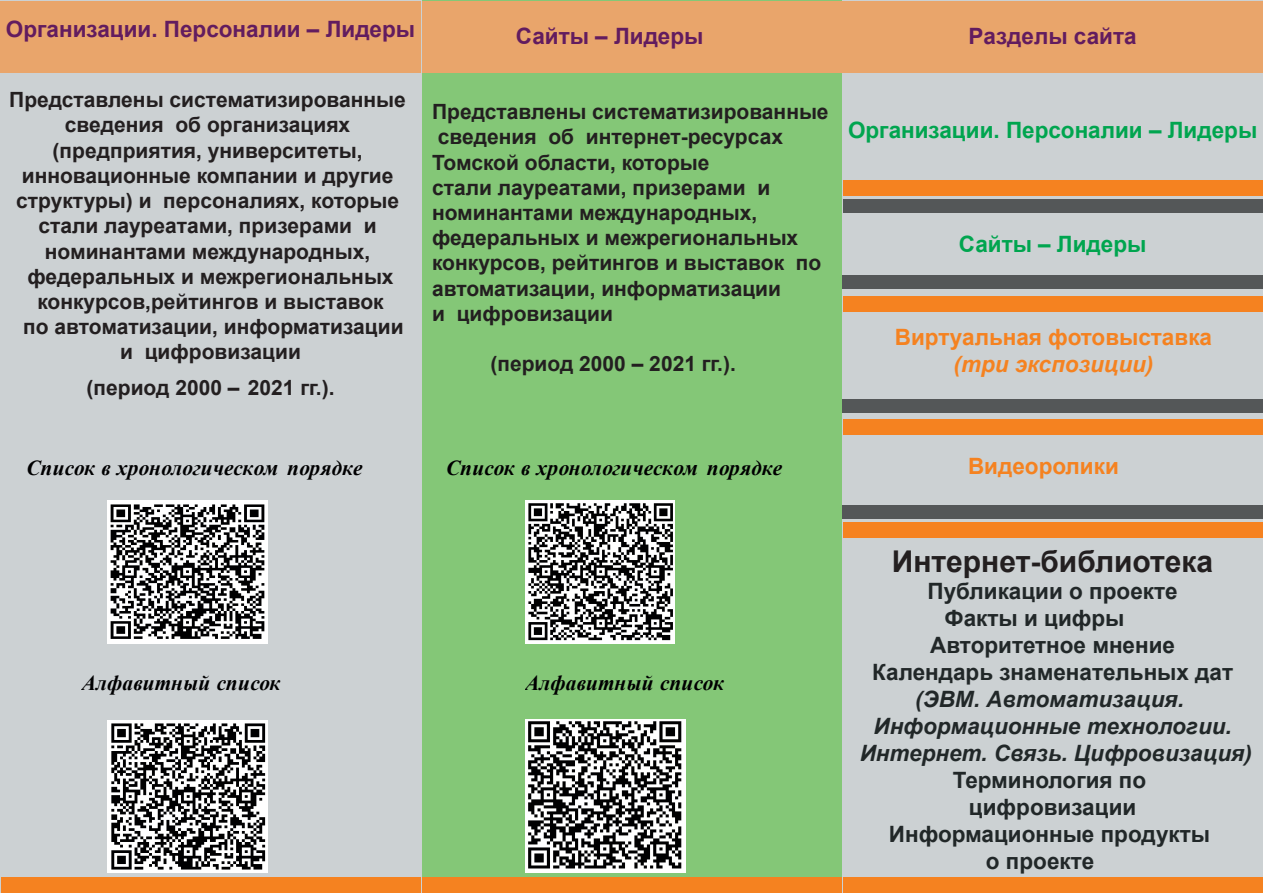
<style>
.page{position:relative;width:1263px;height:893px;background:#fff}
.page>*{position:absolute;margin:0;border:0;box-sizing:border-box;transform-origin:0 0}
.t1{font:700 30px "Arial";color:#231f20}
.t2{font:700 22.5px "Arial";color:#212728}
.t3{font:italic 700 22.5px/27px "Arial";color:#212728;text-align:center}
.t4{font:700 22.5px "Arial";color:#621c5f}
.t5{font:700 22.5px "Arial";color:#00a54f}
.t6{font:700 22.5px "Arial";color:#f58220}
.t7{font:italic 700 22.5px "Arial";color:#f58220}
.t8{font:italic 700 21.3px "Times New Roman";letter-spacing:.01em;color:#000001}
.t9{font:700 21px/25.2px "Arial";color:#231f20}
</style>
<div class="page">
<div style="left:843px;top:0;width:420px;height:892px;background:#ccd1d3"></div>
<div style="left:421px;top:1px;width:421px;height:892px;background:#84c777"></div>
<div style="left:421px;top:1px;width:421px;height:72px;background:#e9a56b"></div>
<img style="left:526px;top:501px;width:148px;height:143px">
<img style="left:525px;top:720px;width:160px;height:152px">
<div style="left:422px;top:877px;width:419px;height:16px;background:#f58220"></div>
<div style="left:0;top:1px;width:421px;height:892px;background:#ccd1d3"></div>
<div style="left:0;top:1px;width:421px;height:72px;background:#e9a56b"></div>
<img style="left:108px;top:720px;width:160px;height:152px">
<img style="left:108px;top:501px;width:160px;height:143px">
<div style="left:1px;top:878px;width:419px;height:15px;background:#f58220"></div>
<div style="left:842px;top:1px;width:421px;height:72px;background:#e9a56b"></div>
<div style="left:843px;top:180px;width:419px;height:15px;background:#f58220"></div>
<div style="left:843px;top:296px;width:419px;height:15px;background:#f58220"></div>
<div style="left:843px;top:419px;width:419px;height:15px;background:#f58220"></div>
<div style="left:843px;top:523px;width:419px;height:15px;background:#f58220"></div>
<div style="left:843px;top:200px;width:420px;height:13px;background:#545758"></div>
<div style="left:842px;top:275px;width:421px;height:13px;background:#545758"></div>
<div style="left:842px;top:399px;width:421px;height:13px;background:#545758"></div>
<div style="left:842px;top:505px;width:421px;height:14px;background:#545758"></div>
<div style="left:843px;top:877px;width:419px;height:16px;background:#f58220"></div>
<p class="t4" style="left:6px;top:13px;width:411px">Организации. Персоналии – Лидеры</p>
<p class="t4" style="left:969px;top:21px;width:169px">Разделы сайта</p>
<p class="t4" style="left:516px;top:20px;width:189px">Сайты – Лидеры</p>
<p class="t9" style="left:9px;top:88px;width:398px;text-align:center">Представлены систематизированные сведения об организациях (предприятия, университеты, инновационные компании и другие структуры) и персоналиях, которые стали лауреатами, призерами и номинантами международных, федеральных и межрегиональных конкурсов,рейтингов и выставок<br>по автоматизации, информатизации и цифровизации</p>
<p class="t9" style="left:87px;top:376px;width:249px">(период 2000 – 2021 гг.).</p>
<p class="t8" style="left:26px;top:453px;width:338px">Список в хронологическом порядке</p>
<p class="t9" style="left:432px;top:100px;width:398px">Представлены систематизированные сведения об интернет-ресурсах<br>Томской области, которые<br>стали лауреатами, призерами и номинантами международных, федеральных и межрегиональных конкурсов, рейтингов и выставок по автоматизации, информатизации<br>и цифровизации</p>
<p class="t9" style="left:490px;top:352px;width:247px">(период 2000 – 2021 гг.).</p>
<p class="t5" style="left:848px;top:114px;width:411px">Организации. Персоналии – Лидеры</p>
<p class="t5" style="left:959px;top:228px;width:189px">Сайты – Лидеры</p>
<p class="t6" style="left:895px;top:321px;width:319px">Виртуальная фотовыставка</p>
<p class="t7" style="left:953px;top:349px;width:201px">(три экспозиции)</p>
<p class="t8" style="left:446px;top:453px;width:338px">Список в хронологическом порядке</p>
<p class="t6" style="left:968px;top:450px;width:152px">Видеоролики</p>
<p class="t8" style="left:82px;top:668px;width:200px">Алфавитный список</p>
<p class="t8" style="left:525px;top:668px;width:200px">Алфавитный список</p>
<h1 class="t1" style="left:892px;top:541px;width:323px">Интернет-библиотека</h1>
<p class="t2" style="left:927px;top:575px;width:252px">Публикации о проекте</p>
<p class="t2" style="left:944px;top:602px;width:181px">Факты и цифры</p>
<p class="t2" style="left:930px;top:629px;width:246px">Авторитетное мнение</p>
<p class="t2" style="left:872px;top:656px;width:362px">Календарь знаменательных дат</p>
<p class="t3" style="left:860px;top:687px;width:394px">(ЭВМ. Автоматизация.<br>Информационные технологии.<br>Интернет. Связь. Цифровизация)</p>
<p class="t2" style="left:953px;top:764px;width:195px">Терминология по</p>
<p class="t2" style="left:969px;top:791px;width:169px">цифровизации</p>
<p class="t2" style="left:889px;top:818px;width:323px">Информационные продукты</p>
<p class="t2" style="left:986px;top:845px;width:110px">о проекте</p>
</div>
